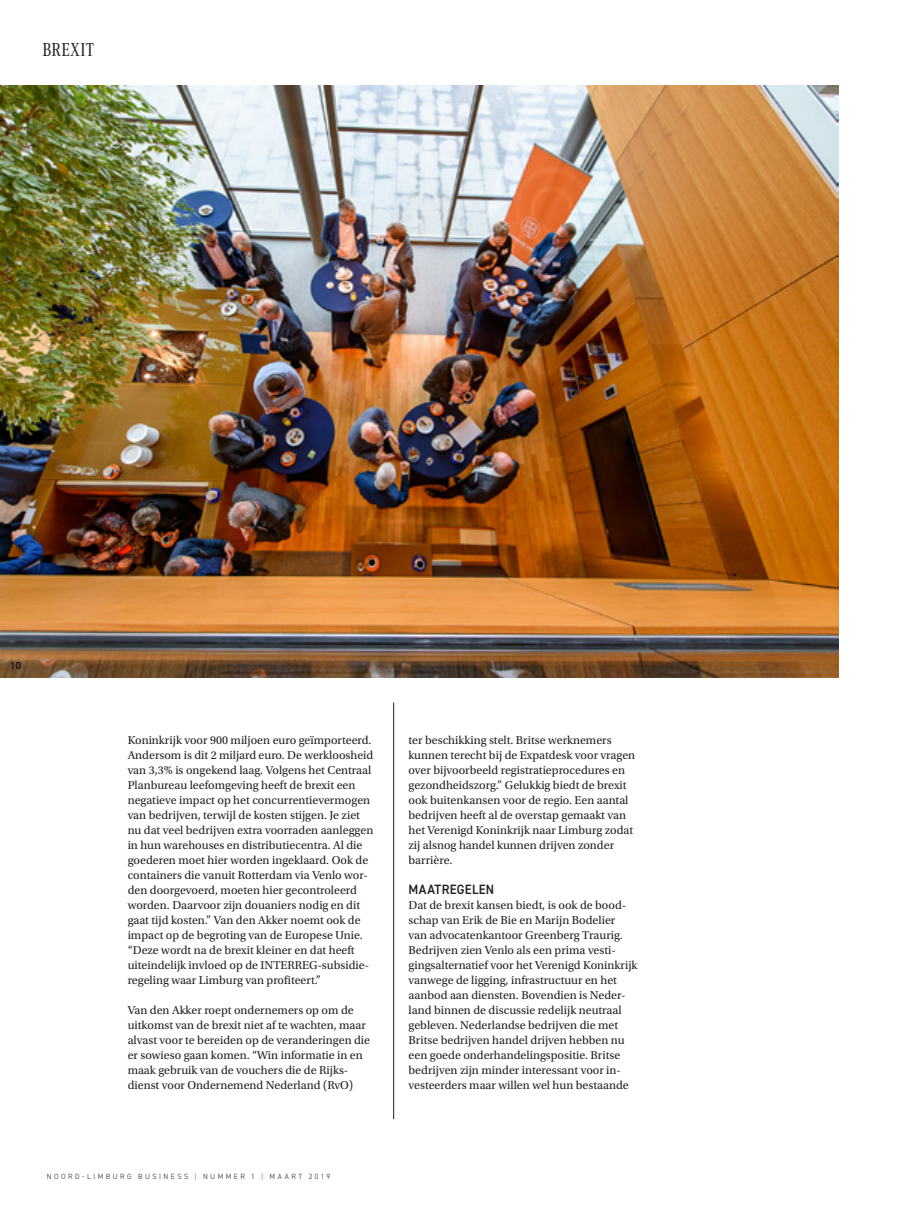
<style>
.page{position:relative;width:915px;height:1212px;background:#fff}
.page>*{position:absolute;margin:0;border:0;box-sizing:border-box;transform-origin:0 0}
.t1{font:19.5px "Corporate A Cond Pro";letter-spacing:.01em;color:#231f20}
.tussenkop_dinn{font:600 13.5px "DIN2014";letter-spacing:.02em;color:#231f20;scale:.95 1}
.platte_tekst{font:12px/15px "Utopia Std";color:#231f20}
.t2{font:800 10.5px "DIN2014";color:#231f20}
.t3{font:300 7.5px "DIN2014";letter-spacing:.325em;color:#231f20}
.s1{color:#d81c23}
</style>
<div class="page">
<hr style="left:393px;top:702px;width:1px;height:417px;background:#231f20">
<img style="left:0;top:85px;width:837px;height:593px">
<p class="t1" style="left:43px;top:36px;width:53px">BREXIT</p>
<p class="t2" style="left:10px;top:658px;width:13px">10</p>
<p class="platte_tekst" style="left:128px;top:733px;width:247px">Koninkrijk voor 900 miljoen euro geïmporteerd.<br>Andersom is dit 2 miljard euro. De werkloosheid van 3,3% is ongekend laag. Volgens het Centraal Planbureau leefomgeving heeft de brexit een negatieve impact op het concurrentievermogen van bedrijven, terwijl de kosten stijgen. Je ziet nu dat veel bedrijven extra voorraden aanleggen in hun warehouses en distributiecentra. Al die goederen moet hier worden ingeklaard. Ook de containers die vanuit Rotterdam via Venlo wor&shy;den doorgevoerd, moeten hier gecontroleerd worden. Daarvoor zijn douaniers nodig en dit gaat tijd kosten.” Van den Akker noemt ook de impact op de begroting van de Europese Unie. “Deze wordt na de brexit kleiner en dat heeft uiteindelijk invloed op de INTERREG-subsidie&shy;regeling waar Limburg van profiteert.”</p>
<p class="platte_tekst" style="left:128px;top:1003px;width:244px">Van den Akker roept ondernemers op om de uitkomst van de brexit niet af te wachten, maar alvast voor te bereiden op de veranderingen die er sowieso gaan komen. “Win informatie in en maak gebruik van de vouchers die de Rijks&shy;dienst voor Ondernemend Nederland (RvO)</p>
<p class="t3" style="left:47px;top:1172px;width:285px">NOORD-LIMBURG BUSINESS <span class="s1">|</span> NUMMER 1 <span class="s1">|</span> MAART 2019</p>
<p class="platte_tekst" style="left:408px;top:733px;width:228px">ter beschikking stelt. Britse werknemers kunnen terecht bij de Expatdesk voor vragen over bijvoorbeeld registratieprocedures en gezondheidszorg.” Gelukkig biedt de brexit ook buitenkansen voor de regio. Een aantal bedrijven heeft al de overstap gemaakt van het Verenigd Koninkrijk naar Limburg zodat zij alsnog handel kunnen drijven zonder barrière.</p>
<p class="tussenkop_dinn" style="left:408px;top:880px;width:92px">MAATREGELEN</p>
<p class="platte_tekst" style="left:408px;top:898px;width:230px">Dat de brexit kansen biedt, is ook de bood&shy;schap van Erik de Bie en Marijn Bodelier<br>van advocatenkantoor Greenberg Traurig.<br>Bedrijven zien Venlo als een prima vesti&shy;gingsalternatief voor het Verenigd Koninkrijk vanwege de ligging, infrastructuur en het aanbod aan diensten. Bovendien is Neder&shy;land binnen de discussie redelijk neutraal gebleven. Nederlandse bedrijven die met Britse bedrijven handel drijven hebben nu een goede onderhandelingspositie. Britse bedrijven zijn minder interessant voor in&shy;vesteerders maar willen wel hun bestaande</p>
</div>
